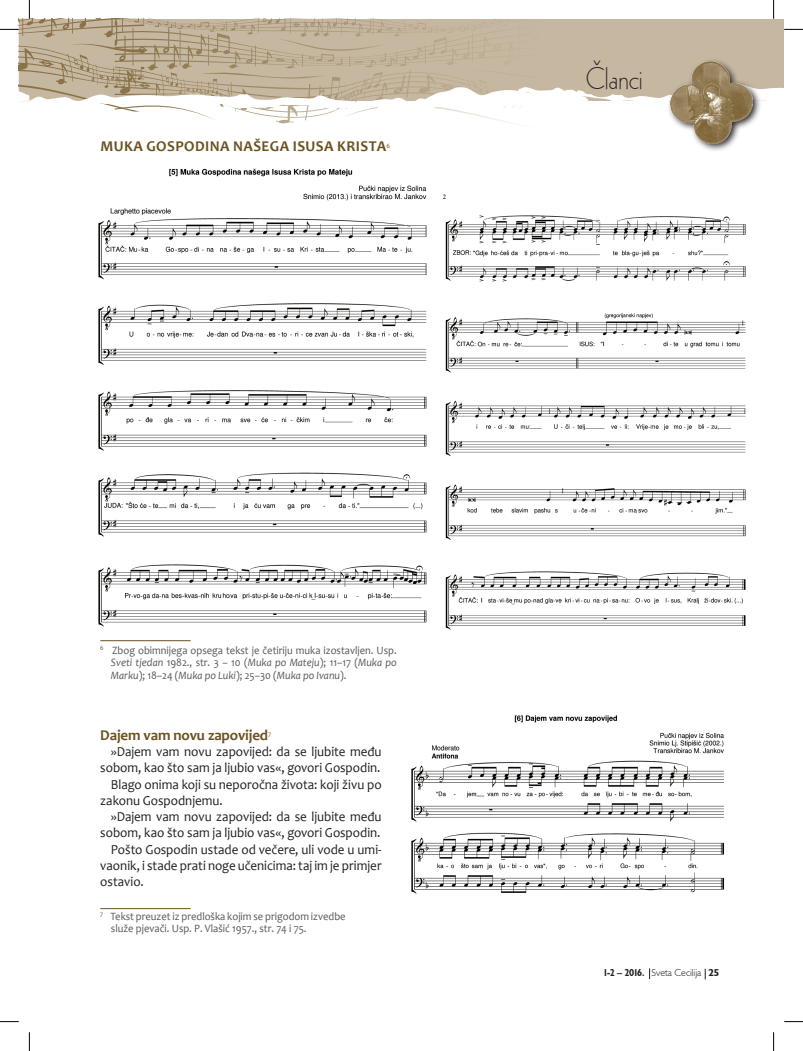
<style>
.page{position:relative;width:803px;height:1051px;background:#fff}
.page>*{position:absolute;margin:0;border:0;box-sizing:border-box;transform-origin:0 0}
.t1{font:30px "Geometric 231 BT Light C";letter-spacing:-.015em;color:#231f20;scale:.95 1}
.t2{font:700 15px "Candara";letter-spacing:-.01em;color:#6b5220}
.t3{font:13.75px "Candara";color:#231f20;scale:.95 1}
.t4{font:11.25px/12.5px "Candara";color:#57585a;text-align:justify;scale:.94 1}
.t5{font:300 10px "Humanist 521 BT";color:#231f20}
.t6{font:6.5px "Candara";color:#6b5220}
.s1{font-style:italic}
.s2{font-weight:700;font-stretch:condensed}
.s3{font-weight:700}
</style>
<div class="page">
<img style="left:98px;top:168px;width:329px;height:459px">
<img style="left:443px;top:194px;width:303px;height:436px">
<img style="left:411px;top:715px;width:313px;height:179px">
<hr style="left:100px;top:640px;width:91px;height:1px;background:#6b5220">
<hr style="left:100px;top:908px;width:91px;height:1px;background:#6b5220">
<svg style="left:0;top:1021px;width:19px;height:1px"></svg>
<svg style="left:784px;top:1021px;width:19px;height:1px"></svg>
<svg style="left:29px;top:1032px;width:1px;height:19px"></svg>
<svg style="left:0;top:0;width:803px;height:151px"></svg>
<svg style="left:773px;top:1032px;width:1px;height:19px"></svg>
<p class="t2" style="left:101px;top:137px;width:24px">MUKA</p>
<p class="t2" style="left:146px;top:137px;width:20px">GOSPODINA</p>
<p class="t2" style="left:233px;top:137px;width:11px">NAŠEGA</p>
<p class="t2" style="left:293px;top:137px;width:15px">ISUSA</p>
<p class="t2" style="left:337px;top:137px;width:18px">KRISTA</p>
<p class="t6" style="left:386px;top:141px;width:5px">6</p>
<h1 class="t1" style="left:586px;top:60px;width:62px">Članci</h1>
<p class="t4" style="left:111px;top:644px;width:306px;text-indent:-11px"><sup>6</sup> Zbog obimnijega opsega tekst je četiriju muka izostavljen. Usp.<br><span class="s1">Sveti tjedan</span> 1982., str. 3 – 10 (<span class="s1">Muka po Mateju</span>); 11–17 (<span class="s1">Muka po Marku</span>); 18–24 (<span class="s1">Muka po Luki</span>); 25–30 (<span class="s1">Muka po Ivanu</span>).</p>
<p class="t2" style="left:100px;top:726px;width:169px">DAJEM VAM NOVU ZAPOVIJED</p>
<p class="t6" style="left:268px;top:730px;width:5px">7</p>
<p class="t3" style="left:111px;top:743px;width:286px">»Dajem vam novu zapovijed: da se ljubite među</p>
<p class="t3" style="left:100px;top:759px;width:296px">sobom, kao što sam ja ljubio vas«, govori Gospodin.</p>
<p class="t3" style="left:111px;top:776px;width:286px">Blago onima koji su neporočna života: koji živu po</p>
<p class="t3" style="left:100px;top:792px;width:130px">zakonu Gospodnjemu.</p>
<p class="t3" style="left:111px;top:808px;width:286px">»Dajem vam novu zapovijed: da se ljubite među</p>
<p class="t3" style="left:100px;top:824px;width:296px">sobom, kao što sam ja ljubio vas«, govori Gospodin.</p>
<p class="t3" style="left:111px;top:841px;width:286px">Pošto Gospodin ustade od večere, uli vode u umi-</p>
<p class="t3" style="left:100px;top:857px;width:298px">vaonik, i stade prati noge učenicima: taj im je primjer</p>
<p class="t3" style="left:100px;top:873px;width:47px">ostavio.</p>
<p class="t4" style="left:111px;top:909px;width:251px;text-indent:-11px"><sup>7</sup> Tekst preuzet iz predloška kojim se prigodom izvedbe služe pjevači. Usp. P. Vlašić 1957., str. 74 i 75.</p>
<p class="t5" style="left:604px;top:967px;width:117px"><span class="s2">1-2 – 2016.</span> Sveta Cecilija <span class="s3">25</span></p>
</div>
